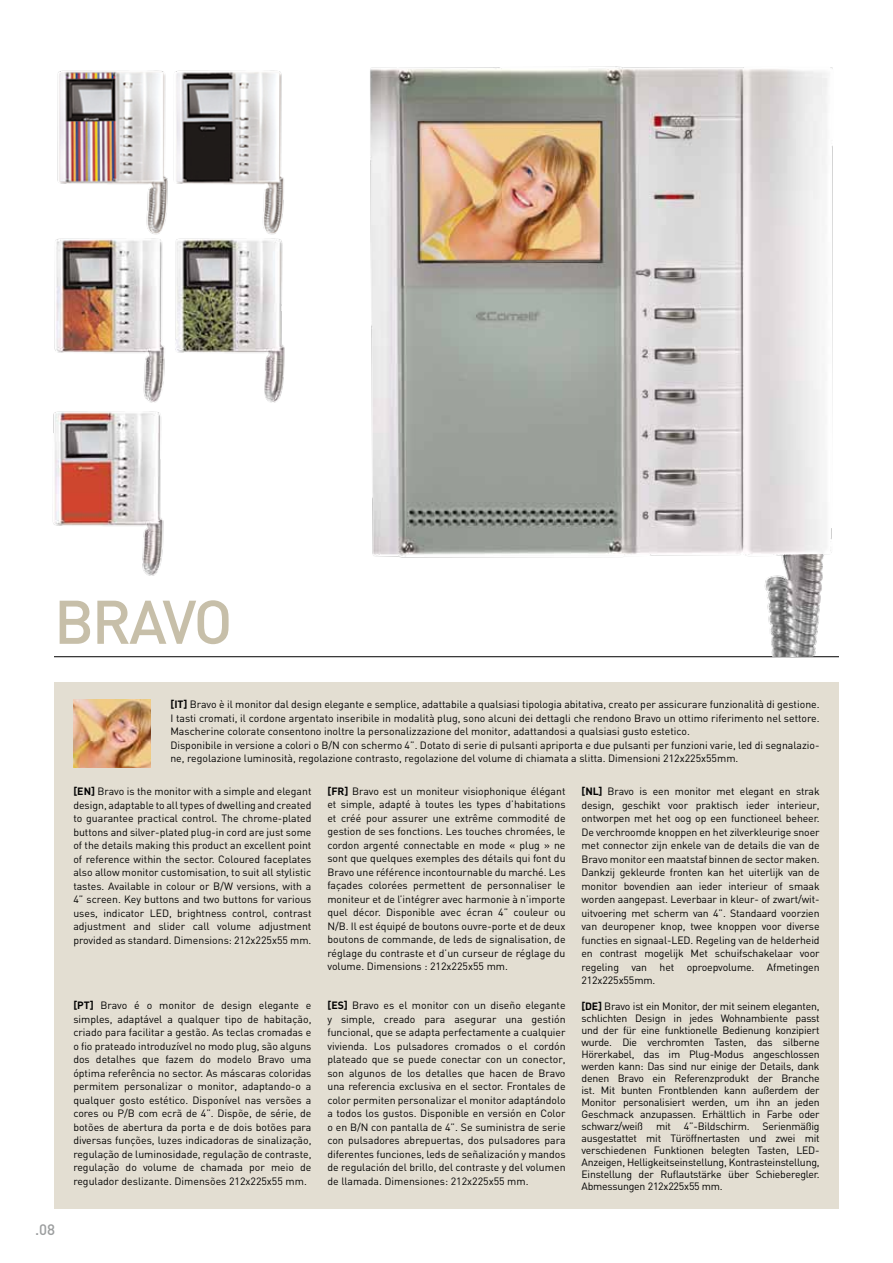
<style>
.page{position:relative;width:893px;height:1263px;background:#fff}
.page>*{position:absolute;margin:0;border:0;box-sizing:border-box;transform-origin:0 0}
.t1{font:500 60.6px "DIN";color:#c7bfa9}
.t2{font:500 15px "DIN";color:#9c9e9f}
.t3{font:10.5px/13.5px "DIN";color:#000;text-align:justify}
.s1{font-weight:700}
</style>
<div class="page">
<div style="left:54px;top:682px;width:785px;height:527px;background:#e3ded2"></div>
<hr style="left:54px;top:656px;width:785px;height:1px;background:#000">
<img style="left:73px;top:700px;width:78px;height:67px">
<img style="left:357px;top:66px;width:482px;height:591px">
<img style="left:57px;top:70px;width:227px;height:165px">
<img style="left:53px;top:411px;width:111px;height:165px">
<img style="left:54px;top:238px;width:231px;height:165px">
<h1 class="t1" style="left:54px;top:583px;width:180px">B RAVO</h1>
<p class="t3" style="left:170px;top:698px;width:651px;text-align:left"><span class="s1">[IT]</span> Bravo è il monitor dal design elegante e semplice, adattabile a qualsiasi tipologia abitativa, creato per assicurare funzionalità di gestione.<br>I tasti cromati, il cordone argentato inseribile in modalità plug, sono alcuni dei dettagli che rendono Bravo un ottimo riferimento nel settore.<br>Mascherine colorate consentono inoltre la personalizzazione del monitor, adattandosi a qualsiasi gusto estetico.<br>Disponibile in versione a colori o B/N con schermo 4”. Dotato di serie di pulsanti apriporta e due pulsanti per funzioni varie, led di segnalazio&shy;ne, regolazione luminosità, regolazione contrasto, regolazione del volume di chiamata a slitta. Dimensioni 212x225x55mm.</p>
<h2 class="t2" style="left:35px;top:1220px;width:22px">.08</h2>
<p class="t3" style="left:73px;top:784px;width:240px"><span class="s1">[EN]</span> Bravo is the monitor with a simple and elegant design, adaptable to all types of dwelling and created to guarantee practical control. The chrome-plated buttons and silver-plated plug-in cord are just some of the details making this product an excellent point of reference within the sector. Coloured faceplates also allow monitor customisation, to suit all stylistic tastes. Available in colour or B/W versions, with a 4” screen. Key buttons and two buttons for various uses, indicator LED, brightness control, contrast adjustment and slider call volume adjustment provided as standard. Dimensions: 212x225x55 mm.</p>
<p class="t3" style="left:73px;top:999px;width:240px"><span class="s1">[PT]</span> Bravo é o monitor de design elegante e simples, adaptável a qualquer tipo de habitação, criado para facilitar a gestão. As teclas cromadas e o fio prateado introduzível no modo plug, são alguns dos detalhes que fazem do modelo Bravo uma óptima referência no sector. As máscaras coloridas permitem personalizar o monitor, adaptando-o a qualquer gosto estético. Disponível nas versões a cores ou P/B com ecrã de 4”. Dispõe, de série, de botões de abertura da porta e de dois botões para diversas funções, luzes indicadoras de sinalização, regulação de luminosidade, regulação de contraste, regulação do volume de chamada por meio de regulador deslizante. Dimensões 212x225x55 mm.</p>
<p class="t3" style="left:327px;top:784px;width:240px"><span class="s1">[FR]</span> Bravo est un moniteur visiophonique élégant et simple, adapté à toutes les types d’habitations et créé pour assurer une extrême commodité de gestion de ses fonctions. Les touches chromées, le cordon argenté connectable en mode « plug » ne sont que quelques exemples des détails qui font du Bravo une référence incontournable du marché. Les façades colorées permettent de personnaliser le moniteur et de l’intégrer avec harmonie à n’importe quel décor. Disponible avec écran 4” couleur ou N/B. Il est équipé de boutons ouvre-porte et de deux boutons de commande, de leds de signalisation, de réglage du contraste et d’un curseur de réglage du volume. Dimensions : 212x225x55 mm.</p>
<p class="t3" style="left:327px;top:998px;width:240px"><span class="s1">[ES]</span> Bravo es el monitor con un diseño elegante y simple, creado para asegurar una gestión funcional, que se adapta perfectamente a cualquier vivienda. Los pulsadores cromados o el cordón plateado que se puede conectar con un conector, son algunos de los detalles que hacen de Bravo una referencia exclusiva en el sector. Frontales de color permiten personalizar el monitor adaptándolo a todos los gustos. Disponible en versión en Color o en B/N con pantalla de 4”. Se suministra de serie con pulsadores abrepuertas, dos pulsadores para diferentes funciones, leds de señalización y mandos de regulación del brillo, del contraste y del volumen de llamada. Dimensiones: 212x225x55 mm.</p>
<p class="t3" style="left:581px;top:784px;width:240px"><span class="s1">[NL]</span> Bravo is een monitor met elegant en strak design, geschikt voor praktisch ieder interieur, ontworpen met het oog op een functioneel beheer.<br>De verchroomde knoppen en het zilverkleurige snoer met connector zijn enkele van de details die van de Bravo monitor een maatstaf binnen de sector maken.<br>Dankzij gekleurde fronten kan het uiterlijk van de monitor bovendien aan ieder interieur of smaak worden aangepast. Leverbaar in kleur- of zwart/wit&shy;uitvoering met scherm van 4”. Standaard voorzien van deuropener knop, twee knoppen voor diverse functies en signaal-LED. Regeling van de helderheid en contrast mogelijk Met schuifschakelaar voor regeling van het oproepvolume. Afmetingen 212x225x55mm.</p>
<p class="t3" style="left:581px;top:999px;width:240px;line-height:12px"><span class="s1">[DE]</span> Bravo ist ein Monitor, der mit seinem eleganten, schlichten Design in jedes Wohnambiente passt und der für eine funktionelle Bedienung konzipiert wurde. Die verchromten Tasten, das silberne Hörerkabel, das im Plug-Modus angeschlossen werden kann: Das sind nur einige der Details, dank denen Bravo ein Referenzprodukt der Branche ist. Mit bunten Frontblenden kann außerdem der Monitor personalisiert werden, um ihn an jeden Geschmack anzupassen. Erhältlich in Farbe oder schwarz/weiß mit 4”-Bildschirm. Serienmäßig ausgestattet mit Türöffnertasten und zwei mit verschiedenen Funktionen belegten Tasten, LED-Anzeigen, Helligkeitseinstellung, Kontrasteinstellung, Einstellung der Ruflautstärke über Schieberegler.<br>Abmessungen 212x225x55 mm.</p>
</div>
